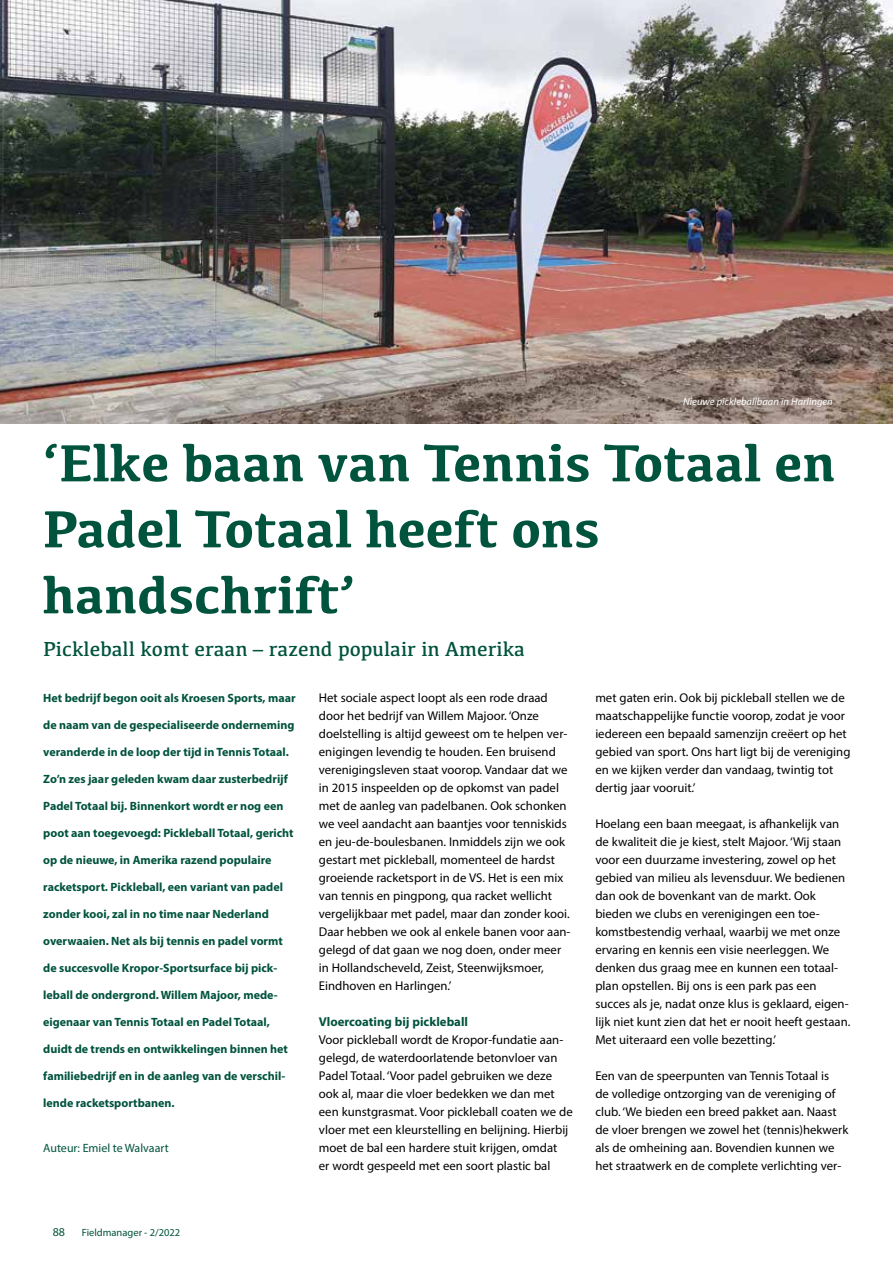
<style>
.page{position:relative;width:893px;height:1263px;background:#fff}
.page>*{position:absolute;margin:0;border:0;box-sizing:border-box;transform-origin:0 0}
.t1{font:700 54px/66px "Kefa";color:#00533d}
.t2{font:21px "Kefa";color:#00533d}
.t3{font:12.75px/18px "Myriad Pro";color:#000}
.t4{font:700 12.75px "Myriad Pro";color:#00533d}
.t5{font:700 12px "Myriad Pro";color:#00533d}
.t6{font:12px "Myriad Pro";color:#00533d}
.t7{font:italic 10.5px "Myriad Pro";color:#fff}
.t8{font:10.5px "Myriad Pro";color:#00533d}
</style>
<div class="page">
<img style="left:0;top:0;width:893px;height:423px">
<hr style="left:892px;top:741px;width:1px;height:37px;background:#fc0">
<p class="t7" style="left:683px;top:395px;width:151px">Nieuwe pickleballbaan in Harlingen</p>
<h1 class="t1" style="left:43px;top:427px;width:794px">‘Elke baan van Tennis Totaal en<br>Padel Totaal heeft ons handschrift’</h1>
<h2 class="t2" style="left:43px;top:636px;width:483px">Pickleball komt eraan – razend populair in Amerika</h2>
<p class="t5" style="left:43px;top:690px;width:254px">Het bedrijf begon ooit als Kroesen Sports, maar</p>
<p class="t5" style="left:43px;top:717px;width:253px">de naam van de gespecialiseerde onderneming</p>
<p class="t5" style="left:43px;top:744px;width:247px">veranderde in de loop der tijd in Tennis Totaal.</p>
<p class="t5" style="left:43px;top:771px;width:246px">Zo’n zes jaar geleden kwam daar zusterbedrijf</p>
<p class="t5" style="left:43px;top:798px;width:242px">Padel Totaal bij. Binnenkort wordt er nog een</p>
<p class="t5" style="left:43px;top:825px;width:252px">poot aan toegevoegd: Pickleball Totaal, gericht</p>
<p class="t5" style="left:43px;top:852px;width:230px">op de nieuwe, in Amerika razend populaire</p>
<p class="t5" style="left:43px;top:879px;width:241px">racketsport. Pickleball, een variant van padel</p>
<p class="t5" style="left:43px;top:906px;width:227px">zonder kooi, zal in no time naar Nederland</p>
<p class="t5" style="left:43px;top:933px;width:241px">overwaaien. Net als bij tennis en padel vormt</p>
<p class="t5" style="left:43px;top:960px;width:235px">de succesvolle Kropor-Sportsurface bij pick-</p>
<p class="t5" style="left:43px;top:987px;width:236px">leball de ondergrond. Willem Majoor, mede-</p>
<p class="t5" style="left:43px;top:1014px;width:228px">eigenaar van Tennis Totaal en Padel Totaal,</p>
<p class="t5" style="left:43px;top:1041px;width:246px">duidt de trends en ontwikkelingen binnen het</p>
<p class="t5" style="left:43px;top:1068px;width:243px">familiebedrijf en in de aanleg van de verschil-</p>
<p class="t5" style="left:43px;top:1095px;width:133px">lende racketsportbanen.</p>
<p class="t6" style="left:43px;top:1141px;width:127px">Auteur: Emiel te Walvaart</p>
<p class="t3" style="left:319px;top:689px;width:253px">Het sociale aspect loopt als een rode draad door het bedrijf van Willem Majoor. ‘Onze doelstelling is altijd geweest om te helpen ver&shy;enigingen levendig te houden. Een bruisend verenigingsleven staat voorop. Vandaar dat we in 2015 inspeelden op de opkomst van padel met de aanleg van padelbanen. Ook schonken we veel aandacht aan baantjes voor tenniskids en jeu-de-boulesbanen. Inmiddels zijn we ook gestart met pickleball, momenteel de hardst groeiende racketsport in de VS. Het is een mix van tennis en pingpong, qua racket wellicht vergelijkbaar met padel, maar dan zonder kooi.<br>Daar hebben we ook al enkele banen voor aan&shy;gelegd of dat gaan we nog doen, onder meer in Hollandscheveld, Zeist, Steenwijksmoer, Eindhoven en Harlingen.’</p>
<p class="t4" style="left:319px;top:1013px;width:151px">Vloercoating bij pickleball</p>
<p class="t3" style="left:319px;top:1031px;width:255px">Voor pickleball wordt de Kropor-fundatie aan&shy;gelegd, de waterdoorlatende betonvloer van Padel Totaal. ‘Voor padel gebruiken we deze ook al, maar die vloer bedekken we dan met een kunstgrasmat. Voor pickleball coaten we de vloer met een kleurstelling en belijning. Hierbij moet de bal een hardere stuit krijgen, omdat<br>er wordt gespeeld met een soort plastic bal</p>
<p class="t6" style="left:53px;top:1224px;width:14px">88</p>
<p class="t8" style="left:82px;top:1226px;width:100px">Fieldmanager - 2/2022</p>
<p class="t3" style="left:595px;top:689px;width:257px">met gaten erin. Ook bij pickleball stellen we de maatschappelijke functie voorop, zodat je voor iedereen een bepaald samenzijn creëert op het gebied van sport. Ons hart ligt bij de vereniging en we kijken verder dan vandaag, twintig tot dertig jaar vooruit.’</p>
<p class="t3" style="left:595px;top:815px;width:257px">Hoelang een baan meegaat, is afhankelijk van de kwaliteit die je kiest, stelt Majoor. ‘Wij staan voor een duurzame investering, zowel op het gebied van milieu als levensduur. We bedienen dan ook de bovenkant van de markt. Ook bieden we clubs en verenigingen een toe&shy;komstbestendig verhaal, waarbij we met onze ervaring en kennis een visie neerleggen. We denken dus graag mee en kunnen een totaal&shy;plan opstellen. Bij ons is een park pas een succes als je, nadat onze klus is geklaard, eigen&shy;lijk niet kunt zien dat het er nooit heeft gestaan.<br>Met uiteraard een volle bezetting.’</p>
<p class="t3" style="left:595px;top:1067px;width:255px">Een van de speerpunten van Tennis Totaal is<br>de volledige ontzorging van de vereniging of club. ‘We bieden een breed pakket aan. Naast de vloer brengen we zowel het (tennis)hekwerk als de omheining aan. Bovendien kunnen we het straatwerk en de complete verlichting ver-</p>
</div>
